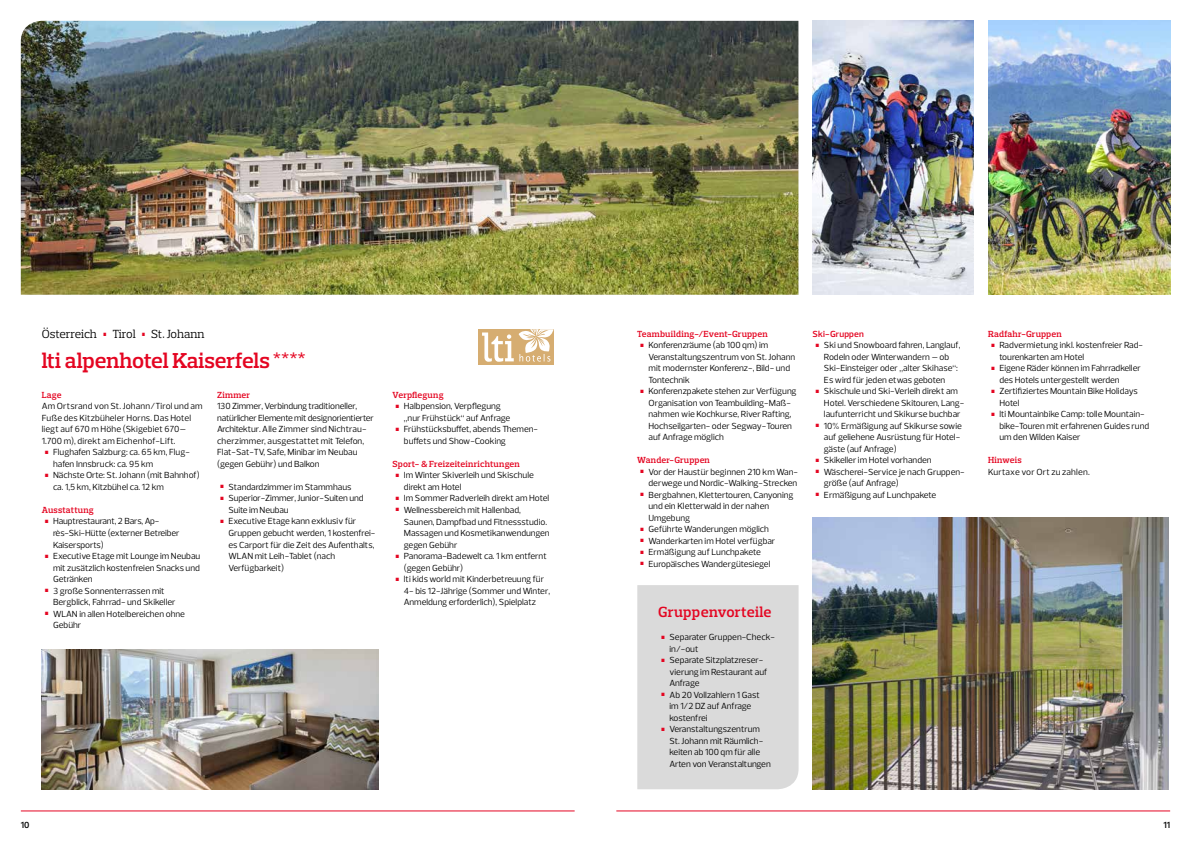
<style>
.page{position:relative;width:1191px;height:842px;background:#fff}
.page>*{position:absolute;margin:0;border:0;box-sizing:border-box;transform-origin:0 0}
.t1{font:600 22px "Prelo Slab";color:#e40521}
.t2{font:600 15px "Prelo Slab";letter-spacing:.02em;color:#e40521}
.t3{font:12px "Prelo Slab";letter-spacing:-.01em;color:#000}
.t4{font:9px/11.5px "Prelo";color:#000}
.t5{font:600 9px "Prelo Slab";letter-spacing:.02em;color:#e40521}
.t6{font:600 9px "Prelo";letter-spacing:.015em;color:#e40521}
.t7{font:600 9px "Prelo";color:#000}
.s1{font-family:"Prelo";font-size:20px}
.s2{font-size:26.5px;color:#e40521}
</style>
<div class="page">
<hr style="left:21px;top:811px;width:553px;height:1px;background:#e40521">
<hr style="left:616px;top:811px;width:554px;height:1px;background:#e40521">
<img style="left:21px;top:21px;width:777px;height:274px">
<img style="left:42px;top:649px;width:336px;height:140px">
<img style="left:812px;top:518px;width:356px;height:271px">
<div style="left:479px;top:329px;width:75px;height:36px;background:#d6ad71"></div>
<svg style="left:482px;top:329px;width:71px;height:33px"></svg>
<img style="left:812px;top:21px;width:162px;height:274px">
<img style="left:988px;top:21px;width:182px;height:274px">
<div style="left:637px;top:585px;width:161px;height:204px;background:#dadada"></div>
<h3 class="t3" style="left:42px;top:326px;width:164px">Österreich <sup>.</sup> Tirol <sup>.</sup> St. Johann</h3>
<h1 class="t1" style="left:42px;top:347px;width:266px">lti alpenhotel Kaiserfels <span class="s1">****</span></h1>
<p class="t5" style="left:42px;top:389px;width:21px">Lage</p>
<p class="t4" style="left:42px;top:401px;width:163px">Am Ortsrand von St. Johann/Tirol und am Fuße des Kitzbüheler Horns. Das Hotel liegt auf 670 m Höhe (Skigebiet 670– 1.700 m), direkt am Eichenhof-Lift.</p>
<p class="t4" style="left:53px;top:447px;width:138px;text-indent:-11px"><span class="s2">•</span>Flughafen Salzburg: ca. 65 km, Flug&shy;hafen Innsbruck: ca. 95 km</p>
<p class="t4" style="left:53px;top:470px;width:148px;text-indent:-11px"><span class="s2">•</span>Nächste Orte: St. Johann (mit Bahnhof) ca. 1,5 km, Kitzbühel ca. 12 km</p>
<p class="t5" style="left:42px;top:504px;width:54px">Ausstattung</p>
<p class="t4" style="left:53px;top:516px;width:128px;text-indent:-11px"><span class="s2">•</span>Hauptrestaurant, 2 Bars, Ap&shy;rès-Ski-Hütte (externer Betreiber<br>Kaisersports)</p>
<p class="t4" style="left:53px;top:550px;width:149px;text-align:justify;text-indent:-11px"><span class="s2">•</span>Executive Etage mit Lounge im Neubau mit zusätzlich kostenfreien Snacks und Getränken</p>
<p class="t4" style="left:53px;top:585px;width:124px;text-indent:-11px"><span class="s2">•</span>3 große Sonnenterrassen mit<br>Bergblick, Fahrrad- und Skikeller</p>
<p class="t4" style="left:53px;top:608px;width:133px;text-indent:-11px"><span class="s2">•</span>WLAN in allen Hotelbereichen ohne<br>Gebühr</p>
<p class="t5" style="left:217px;top:389px;width:34px">Zimmer</p>
<p class="t4" style="left:217px;top:401px;width:158px">130 Zimmer, Verbindung traditioneller, natürlicher Elemente mit designorientierter Architektur. Alle Zimmer sind Nichtrau&shy;cherzimmer, ausgestattet mit Telefon, Flat-Sat-TV, Safe, Minibar im Neubau (gegen Gebühr) und Balkon</p>
<p class="t4" style="left:217px;top:481px;width:136px"><span class="s2">•</span>Standardzimmer im Stammhaus</p>
<p class="t4" style="left:228px;top:493px;width:136px;text-indent:-11px"><span class="s2">•</span>Superior-Zimmer, Junior-Suiten und<br>Suite im Neubau</p>
<p class="t4" style="left:228px;top:516px;width:148px;text-indent:-11px"><span class="s2">•</span>Executive Etage kann exklusiv für<br>Gruppen gebucht werden, 1 kostenfrei&shy;es Carport für die Zeit des Aufenthalts,<br>WLAN mit Leih-Tablet (nach<br>Verfügbarkeit)</p>
<p class="t5" style="left:392px;top:389px;width:53px">Verpflegung</p>
<p class="t4" style="left:404px;top:401px;width:108px;text-indent:-11px"><span class="s2">•</span>Halbpension, Verpflegung „nur Frühstück“ auf Anfrage</p>
<p class="t4" style="left:404px;top:424px;width:136px;text-indent:-11px"><span class="s2">•</span>Frühstücksbuffet, abends Themen&shy;buffets und Show-Cooking</p>
<p class="t5" style="left:392px;top:458px;width:129px">Sport- &amp; Freizeiteinrichtungen</p>
<p class="t4" style="left:404px;top:470px;width:131px;text-indent:-11px"><span class="s2">•</span>Im Winter Skiverleih und Skischule direkt am Hotel</p>
<p class="t4" style="left:392px;top:493px;width:158px"><span class="s2">•</span>Im Sommer Radverleih direkt am Hotel</p>
<p class="t4" style="left:404px;top:504px;width:147px;text-indent:-11px"><span class="s2">•</span>Wellnessbereich mit Hallenbad,<br>Saunen, Dampfbad und Fitnessstudio.<br>Massagen und Kosmetikanwendungen gegen Gebühr</p>
<p class="t4" style="left:404px;top:550px;width:144px;text-indent:-11px"><span class="s2">•</span>Panorama-Badewelt ca. 1 km entfernt (gegen Gebühr)</p>
<p class="t4" style="left:404px;top:573px;width:148px;text-indent:-11px"><span class="s2">•</span>lti kids world mit Kinderbetreuung für<br>4- bis 12-Jährige (Sommer und Winter,<br>Anmeldung erforderlich), Spielplatz</p>
<p class="t5" style="left:637px;top:328px;width:132px">Teambuilding-/Event-Gruppen</p>
<p class="t4" style="left:648px;top:339px;width:148px;text-indent:-11px"><span class="s2">•</span>Konferenzräume (ab 100 qm) im<br>Veranstaltungszentrum von St. Johann mit modernster Konferenz-, Bild- und<br>Tontechnik</p>
<p class="t4" style="left:648px;top:385px;width:150px;text-indent:-11px"><span class="s2">•</span>Konferenzpakete stehen zur Verfügung Organisation von Teambuilding-Maß&shy;nahmen wie Kochkurse, River Rafting, Hochseilgarten- oder Segway-Touren auf Anfrage möglich</p>
<p class="t5" style="left:637px;top:455px;width:74px">Wander-Gruppen</p>
<p class="t4" style="left:637px;top:466px;width:162px;text-align:right"><span class="s2">•</span>Vor der Haustür beginnen 210 km Wan&shy;derwege und Nordic-Walking-Strecken</p>
<p class="t4" style="left:648px;top:489px;width:146px;text-indent:-11px"><span class="s2">•</span>Bergbahnen, Klettertouren, Canyoning und ein Kletterwald in der nahen<br>Umgebung</p>
<p class="t4" style="left:637px;top:523px;width:133px"><span class="s2">•</span>Geführte Wanderungen möglich</p>
<p class="t4" style="left:637px;top:535px;width:140px"><span class="s2">•</span>Wanderkarten im Hotel verfügbar</p>
<p class="t4" style="left:637px;top:546px;width:125px"><span class="s2">•</span>Ermäßigung auf Lunchpakete</p>
<p class="t4" style="left:637px;top:558px;width:135px"><span class="s2">•</span>Europäisches Wandergütesiegel</p>
<h2 class="t2" style="left:658px;top:603px;width:115px">Gruppenvorteile</h2>
<p class="t4" style="left:669px;top:631px;width:107px;text-indent:-11px"><span class="s2">•</span>Separater Gruppen-Check&shy;in/-out</p>
<p class="t4" style="left:669px;top:654px;width:99px;text-indent:-11px"><span class="s2">•</span>Separate Sitzplatzreser&shy;vierung im Restaurant auf<br>Anfrage</p>
<p class="t4" style="left:669px;top:689px;width:92px;text-indent:-11px"><span class="s2">•</span>Ab 20 Vollzahlern 1 Gast im 1/2 DZ auf Anfrage kostenfrei</p>
<p class="t4" style="left:669px;top:723px;width:103px;text-indent:-11px"><span class="s2">•</span>Veranstaltungszentrum<br>St. Johann mit Räumlich&shy;keiten ab 100 qm für alle<br>Arten von Veranstaltungen</p>
<p class="t6" style="left:812px;top:328px;width:53px">Ski-Gruppen</p>
<p class="t4" style="left:824px;top:339px;width:138px;text-indent:-11px"><span class="s2">•</span>Ski und Snowboard fahren, Langlauf, Rodeln oder Winterwandern – ob Ski-Einsteiger oder „alter Skihase“:<br>Es wird für jeden etwas geboten</p>
<p class="t4" style="left:824px;top:385px;width:142px;text-indent:-11px"><span class="s2">•</span>Skischule und Ski-Verleih direkt am<br>Hotel. Verschiedene Skitouren, Lang&shy;laufunterricht und Skikurse buchbar</p>
<p class="t4" style="left:824px;top:420px;width:139px;text-indent:-11px"><span class="s2">•</span>10% Ermäßigung auf Skikurse sowie auf geliehene Ausrüstung für Hotel&shy;gäste (auf Anfrage)</p>
<p class="t4" style="left:812px;top:454px;width:121px"><span class="s2">•</span>Skikeller im Hotel vorhanden</p>
<p class="t4" style="left:824px;top:466px;width:142px;text-indent:-11px"><span class="s2">•</span>Wäscherei-Service je nach Gruppen&shy;größe (auf Anfrage)</p>
<p class="t4" style="left:812px;top:489px;width:125px"><span class="s2">•</span>Ermäßigung auf Lunchpakete</p>
<p class="t5" style="left:988px;top:328px;width:75px">Radfahr-Gruppen</p>
<p class="t4" style="left:999px;top:339px;width:145px;text-indent:-11px"><span class="s2">•</span>Radvermietung inkl. kostenfreier Rad&shy;tourenkarten am Hotel</p>
<p class="t4" style="left:999px;top:362px;width:143px;text-indent:-11px"><span class="s2">•</span>Eigene Räder können im Fahrradkeller des Hotels untergestellt werden</p>
<p class="t4" style="left:999px;top:385px;width:140px;text-indent:-11px"><span class="s2">•</span>Zertifiziertes Mountain Bike Holidays<br>Hotel</p>
<p class="t4" style="left:999px;top:408px;width:151px;text-indent:-11px"><span class="s2">•</span>lti Mountainbike Camp: tolle Mountain&shy;bike-Touren mit erfahrenen Guides rund um den Wilden Kaiser</p>
<p class="t5" style="left:988px;top:455px;width:35px">Hinweis</p>
<p class="t4" style="left:988px;top:466px;width:103px">Kurtaxe vor Ort zu zahlen.</p>
<p class="t7" style="left:21px;top:819px;width:10px">10</p>
<p class="t7" style="left:1163px;top:819px;width:8px">11</p>
</div>
